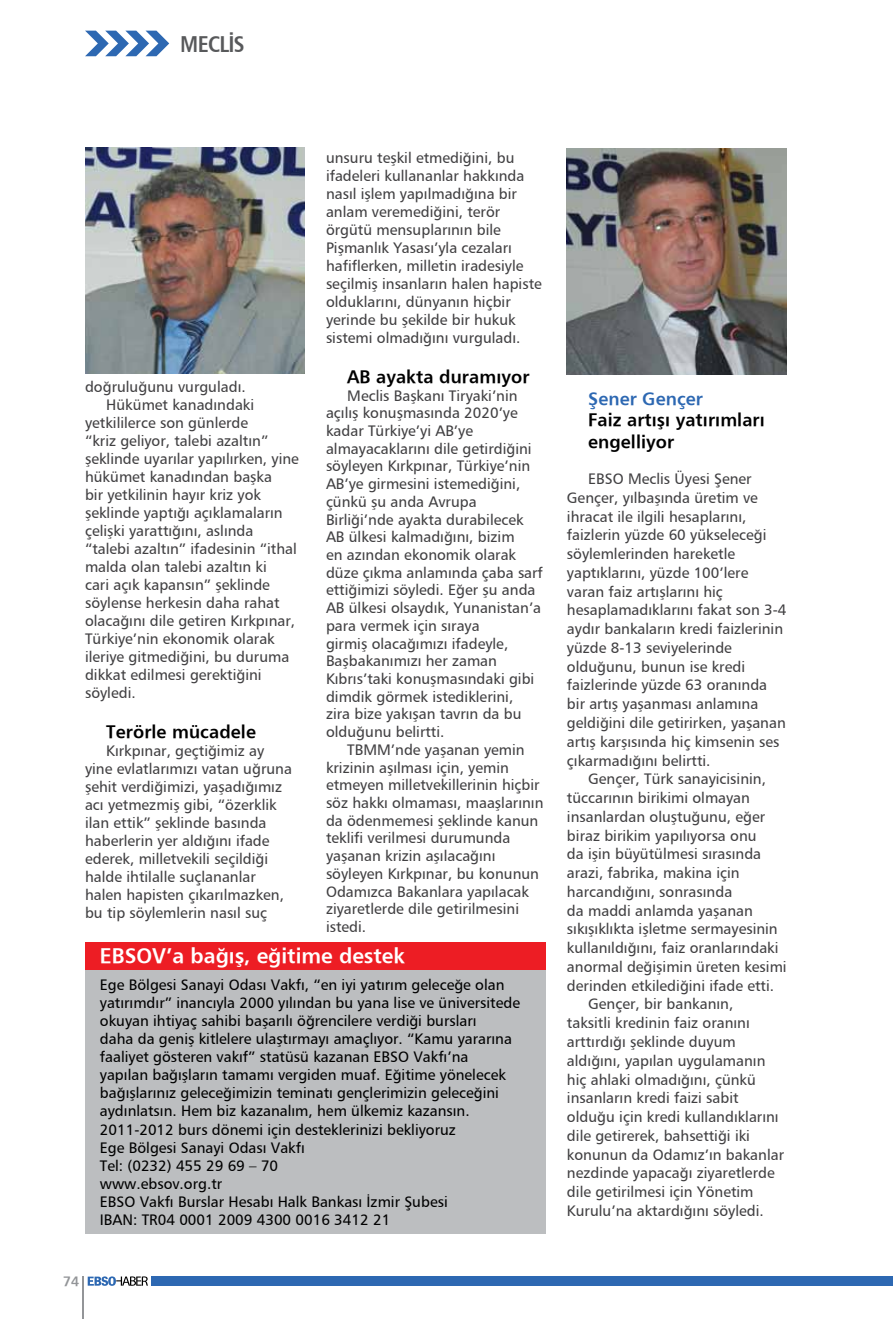
<style>
.page{position:relative;width:893px;height:1319px;background:#fff}
.page>*{position:absolute;margin:0;border:0;box-sizing:border-box;transform-origin:0 0}
.t1{font:700 condensed 22.5px "Frutiger";letter-spacing:-.03em;color:#58595b}
.t2{font:700 21px "Frutiger";color:#fff}
.t3{font:700 18px/21.6px "Frutiger";letter-spacing:.005em;color:#000}
.t4{font:700 18px "Frutiger";letter-spacing:.005em;color:#2d68b2}
.t5{font:15px/17.7px "Frutiger Roman";color:#414042}
.t6{font:15px/18px "Frutiger Roman";color:#000}
.t7{font:700 13.5px "Frutiger";color:#939598}
</style>
<div class="page">
<svg style="left:88px;top:1276px;width:60px;height:9px"></svg>
<div style="left:151px;top:1276px;width:742px;height:9px;background:#2d68b2"></div>
<hr style="left:83px;top:1276px;width:1px;height:42px;background:#939598">
<svg style="left:85px;top:31px;width:84px;height:25px"></svg>
<img style="left:567px;top:149px;width:220px;height:225px">
<img style="left:85px;top:148px;width:220px;height:225px">
<div style="left:85px;top:942px;width:461px;height:291px;background:#bcbec0"></div>
<div style="left:85px;top:942px;width:461px;height:27px;background:#ed1d24"></div>
<h1 class="t1" style="left:180px;top:30px;width:66px">MECLİS</h1>
<p class="t5" style="left:85px;top:377px;width:162px">doğruluğunu vurguladı.</p>
<p class="t5" style="left:106px;top:395px;width:149px">Hükümet kanadındaki</p>
<p class="t5" style="left:85px;top:413px;width:165px">yetkililerce son günlerde</p>
<p class="t5" style="left:85px;top:431px;width:185px">“kriz geliyor, talebi azaltın”</p>
<p class="t5" style="left:85px;top:449px;width:215px">şeklinde uyarılar yapılırken, yine</p>
<p class="t5" style="left:85px;top:467px;width:188px">hükümet kanadından başka</p>
<p class="t5" style="left:85px;top:485px;width:178px">bir yetkilinin hayır kriz yok</p>
<p class="t5" style="left:85px;top:503px;width:199px">şeklinde yaptığı açıklamaların</p>
<p class="t5" style="left:85px;top:521px;width:170px">çelişki yarattığını, aslında</p>
<p class="t5" style="left:85px;top:539px;width:213px">“talebi azaltın” ifadesinin “ithal</p>
<p class="t5" style="left:85px;top:557px;width:183px">malda olan talebi azaltın ki</p>
<p class="t5" style="left:85px;top:575px;width:186px">cari açık kapansın” şeklinde</p>
<p class="t5" style="left:85px;top:593px;width:196px">söylense herkesin daha rahat</p>
<p class="t5" style="left:85px;top:611px;width:212px">olacağını dile getiren Kırkpınar,</p>
<p class="t5" style="left:85px;top:629px;width:191px">Türkiye’nin ekonomik olarak</p>
<p class="t5" style="left:85px;top:647px;width:206px">ileriye gitmediğini, bu duruma</p>
<p class="t5" style="left:85px;top:665px;width:178px">dikkat edilmesi gerektiğini</p>
<p class="t5" style="left:85px;top:683px;width:52px">söyledi.</p>
<p class="t3" style="left:106px;top:720px;width:151px">Terörle mücadele</p>
<p class="t5" style="left:85px;top:741px;width:208px;text-indent:21px">Kırkpınar, geçtiğimiz ay yine evlatlarımızı vatan uğruna şehit verdiğimizi, yaşadığımız acı yetmezmiş gibi, “özerklik ilan ettik” şeklinde basında haberlerin yer aldığını ifade ederek, milletvekili seçildiği halde ihtilalle suçlananlar halen hapisten çıkarılmazken, bu tip söylemlerin nasıl suç</p>
<p class="t5" style="left:326px;top:148px;width:217px">unsuru teşkil etmediğini, bu ifadeleri kullananlar hakkında nasıl işlem yapılmadığına bir anlam veremediğini, terör örgütü mensuplarının bile<br>Pişmanlık Yasası’yla cezaları hafiflerken, milletin iradesiyle seçilmiş insanların halen hapiste olduklarını, dünyanın hiçbir yerinde bu şekilde bir hukuk sistemi olmadığını vurguladı.</p>
<p class="t3" style="left:347px;top:365px;width:184px">AB ayakta duramıyor</p>
<p class="t5" style="left:326px;top:386px;width:218px;text-indent:21px">Meclis Başkanı Tiryaki’nin açılış konuşmasında 2020’ye kadar Türkiye’yi AB’ye almayacaklarını dile getirdiğini söyleyen Kırkpınar, Türkiye’nin<br>AB’ye girmesini istemediğini, çünkü şu anda Avrupa<br>Birliği’nde ayakta durabilecek<br>AB ülkesi kalmadığını, bizim<br>en azından ekonomik olarak düze çıkma anlamında çaba sarf ettiğimizi söyledi. Eğer şu anda<br>AB ülkesi olsaydık, Yunanistan’a para vermek için sıraya<br>girmiş olacağımızı ifadeyle,<br>Başbakanımızı her zaman<br>Kıbrıs’taki konuşmasındaki gibi dimdik görmek istediklerini,<br>zira bize yakışan tavrın da bu olduğunu belirtti.</p>
<p class="t5" style="left:326px;top:740px;width:219px;text-indent:21px">TBMM’nde yaşanan yemin krizinin aşılması için, yemin etmeyen milletvekillerinin hiçbir söz hakkı olmaması, maaşlarının da ödenmemesi şeklinde kanun teklifi verilmesi durumunda yaşanan krizin aşılacağını söyleyen Kırkpınar, bu konunun<br>Odamızca Bakanlara yapılacak ziyaretlerde dile getirilmesini istedi.</p>
<h2 class="t2" style="left:100px;top:942px;width:307px">EBSOV’a bağış, eğitime destek</h2>
<p class="t7" style="left:63px;top:1272px;width:18px">74</p>
<p class="t6" style="left:100px;top:975px;width:422px">Ege Bölgesi Sanayi Odası Vakfı, “en iyi yatırım geleceğe olan yatırımdır” inancıyla 2000 yılından bu yana lise ve üniversitede okuyan ihtiyaç sahibi başarılı öğrencilere verdiği bursları<br>daha da geniş kitlelere ulaştırmayı amaçlıyor. “Kamu yararına faaliyet gösteren vakıf” statüsü kazanan EBSO Vakfı’na yapılan bağışların tamamı vergiden muaf. Eğitime yönelecek bağışlarınız geleceğimizin teminatı gençlerimizin geleceğini aydınlatsın. Hem biz kazanalım, hem ülkemiz kazansın.<br>2011-2012 burs dönemi için desteklerinizi bekliyoruz<br>Ege Bölgesi Sanayi Odası Vakfı<br>Tel: (0232) 455 29 69 – 70<br>www.ebsov.org.tr<br>EBSO Vakfı Burslar Hesabı Halk Bankası İzmir Şubesi<br>IBAN: TR04 0001 2009 4300 0016 3412 21</p>
<p class="t4" style="left:588px;top:387px;width:116px">Şener Gençer</p>
<p class="t3" style="left:588px;top:409px;width:178px">Faiz artışı yatırımları engelliyor</p>
<p class="t5" style="left:567px;top:469px;width:221px;line-height:18.8px;text-indent:21px">EBSO Meclis Üyesi Şener<br>Gençer, yılbaşında üretim ve ihracat ile ilgili hesaplarını, faizlerin yüzde 60 yükseleceği söylemlerinden hareketle yaptıklarını, yüzde 100’lere varan faiz artışlarını hiç hesaplamadıklarını fakat son 3-4 aydır bankaların kredi faizlerinin yüzde 8-13 seviyelerinde olduğunu, bunun ise kredi faizlerinde yüzde 63 oranında bir artış yaşanması anlamına geldiğini dile getirirken, yaşanan artış karşısında hiç kimsenin ses çıkarmadığını belirtti.</p>
<p class="t5" style="left:588px;top:769px;width:179px">Gençer, Türk sanayicisinin,</p>
<p class="t5" style="left:567px;top:788px;width:185px">tüccarının birikimi olmayan</p>
<p class="t5" style="left:567px;top:807px;width:200px">insanlardan oluştuğunu, eğer</p>
<p class="t5" style="left:567px;top:826px;width:191px">biraz birikim yapılıyorsa onu</p>
<p class="t5" style="left:567px;top:844px;width:196px">da işin büyütülmesi sırasında</p>
<p class="t5" style="left:567px;top:863px;width:174px">arazi, fabrika, makina için</p>
<p class="t5" style="left:567px;top:882px;width:167px">harcandığını, sonrasında</p>
<p class="t5" style="left:567px;top:901px;width:187px">da maddi anlamda yaşanan</p>
<p class="t5" style="left:567px;top:919px;width:212px">sıkışıklıkta işletme sermayesinin</p>
<p class="t5" style="left:567px;top:938px;width:213px">kullanıldığını, faiz oranlarındaki</p>
<p class="t5" style="left:567px;top:957px;width:221px">anormal değişimin üreten kesimi</p>
<p class="t5" style="left:567px;top:976px;width:209px">derinden etkilediğini ifade etti.</p>
<p class="t5" style="left:588px;top:994px;width:147px">Gençer, bir bankanın,</p>
<p class="t5" style="left:567px;top:1013px;width:184px">taksitli kredinin faiz oranını</p>
<p class="t5" style="left:567px;top:1032px;width:170px">arttırdığı şeklinde duyum</p>
<p class="t5" style="left:567px;top:1051px;width:200px">aldığını, yapılan uygulamanın</p>
<p class="t5" style="left:567px;top:1069px;width:190px">hiç ahlaki olmadığını, çünkü</p>
<p class="t5" style="left:567px;top:1088px;width:173px">insanların kredi faizi sabit</p>
<p class="t5" style="left:567px;top:1107px;width:213px">olduğu için kredi kullandıklarını</p>
<p class="t5" style="left:567px;top:1126px;width:185px">dile getirerek, bahsettiği iki</p>
<p class="t5" style="left:567px;top:1144px;width:219px">konunun da Odamız’ın bakanlar</p>
<p class="t5" style="left:567px;top:1163px;width:209px">nezdinde yapacağı ziyaretlerde</p>
<p class="t5" style="left:567px;top:1182px;width:188px">dile getirilmesi için Yönetim</p>
<p class="t5" style="left:567px;top:1201px;width:198px">Kurulu’na aktardığını söyledi.</p>
</div>
